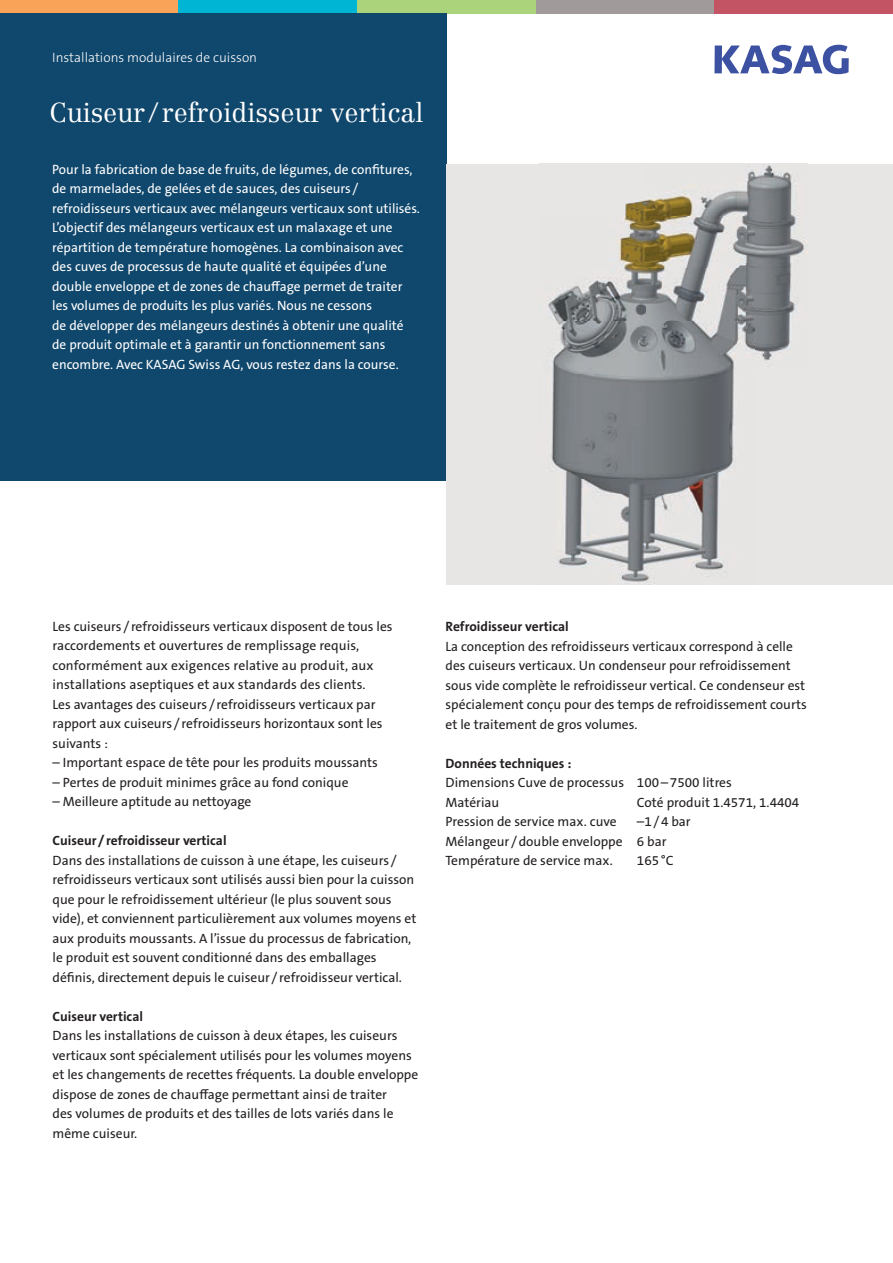
<style>
.page{position:relative;width:893px;height:1263px;background:#fff}
.page>*{position:absolute;margin:0;border:0;box-sizing:border-box;transform-origin:0 0}
.t1{font:300 27px "Centennial";color:#fff}
.t2{font:13.5px/19.5px "The Sans B W5 Plain";color:#231f20}
.t3{font:13.5px/19.5px "The Sans B W5 Plain";color:#fff}
.t4{font:700 13.5px "The Sans B W7";color:#231f20}
.t5{font:300 13.5px "The Sans B W3";color:#fff}
</style>
<div class="page">
<svg style="left:714px;top:45px;width:135px;height:29px"></svg>
<div style="left:357px;top:0;width:179px;height:14px;background:#abd37c"></div>
<div style="left:536px;top:0;width:178px;height:14px;background:#a09a9a"></div>
<div style="left:714px;top:0;width:179px;height:14px;background:#c25464"></div>
<div style="left:0;top:0;width:179px;height:14px;background:#f8a357"></div>
<div style="left:179px;top:0;width:178px;height:14px;background:#00b4d4"></div>
<div style="left:0;top:14px;width:446px;height:467px;background:#10476c"></div>
<div style="left:446px;top:164px;width:447px;height:421px;background:#e8e6e5"></div>
<img style="left:548px;top:164px;width:260px;height:421px">
<p class="t5" style="left:52px;top:48px;width:206px">Installations modulaires de cuisson</p>
<h1 class="t1" style="left:50px;top:97px;width:375px">Cuiseur / refroidisseur vertical</h1>
<p class="t3" style="left:52px;top:159px;width:369px">Pour la fabrication de base de fruits, de légumes, de confitures, de marmelades, de gelées et de sauces, des cuiseurs / refroidisseurs verticaux avec mélangeurs verticaux sont utilisés.<br>L’objectif des mélangeurs verticaux est un malaxage et une répartition de température homogènes. La combinaison avec des cuves de processus de haute qualité et équipées d’une double enveloppe et de zones de chauffage permet de traiter les volumes de produits les plus variés. Nous ne cessons<br>de développer des mélangeurs destinés à obtenir une qualité de produit optimale et à garantir un fonctionnement sans encombre. Avec KASAG Swiss AG, vous restez dans la course.</p>
<p class="t2" style="left:53px;top:617px;width:342px">Les cuiseurs / refroidisseurs verticaux disposent de tous les raccordements et ouvertures de remplissage requis, conformément aux exigences relative au produit, aux installations aseptiques et aux standards des clients.<br>Les avantages des cuiseurs / refroidisseurs verticaux par rapport aux cuiseurs / refroidisseurs horizontaux sont les suivants :</p>
<p class="t2" style="left:53px;top:753px;width:327px">– Important espace de tête pour les produits moussants</p>
<p class="t2" style="left:53px;top:773px;width:298px">– Pertes de produit minimes grâce au fond conique</p>
<p class="t2" style="left:53px;top:792px;width:200px">– Meilleure aptitude au nettoyage</p>
<p class="t4" style="left:53px;top:832px;width:176px">Cuiseur / refroidisseur vertical</p>
<p class="t2" style="left:53px;top:851px;width:365px">Dans des installations de cuisson à une étape, les cuiseurs / refroidisseurs verticaux sont utilisés aussi bien pour la cuisson que pour le refroidissement ultérieur (le plus souvent sous vide), et conviennent particulièrement aux volumes moyens et aux produits moussants. A l’issue du processus de fabrication, le produit est souvent conditionné dans des emballages définis, directement depuis le cuiseur / refroidisseur vertical.</p>
<p class="t4" style="left:53px;top:1007px;width:92px">Cuiseur vertical</p>
<p class="t2" style="left:53px;top:1026px;width:367px">Dans les installations de cuisson à deux étapes, les cuiseurs verticaux sont spécialement utilisés pour les volumes moyens et les changements de recettes fréquents. La double enveloppe dispose de zones de chauffage permettant ainsi de traiter<br>des volumes de produits et des tailles de lots variés dans le même cuiseur.</p>
<p class="t4" style="left:446px;top:618px;width:125px">Refroidisseur vertical</p>
<p class="t2" style="left:446px;top:637px;width:363px">La conception des refroidisseurs verticaux correspond à celle des cuiseurs verticaux. Un condenseur pour refroidissement sous vide complète le refroidisseur vertical. Ce condenseur est spécialement conçu pour des temps de refroidissement courts et le traitement de gros volumes.</p>
<p class="t4" style="left:446px;top:754px;width:127px">Données techniques :</p>
<p class="t2" style="left:446px;top:773px;width:288px">Dimensions Cuve de processus 100 – 7500 litres<br>Matériau</p>
<p class="t2" style="left:637px;top:792px;width:164px">Coté produit 1.4571, 1.4404</p>
<p class="t2" style="left:446px;top:812px;width:247px;text-indent:191px">–1 / 4 bar<br>Mélangeur / double enveloppe 6 bar<br>Température de service max.</p>
<p class="t2" style="left:446px;top:812px;width:173px">Pression de service max. cuve</p>
<p class="t2" style="left:637px;top:851px;width:38px">165 °C</p>
</div>
